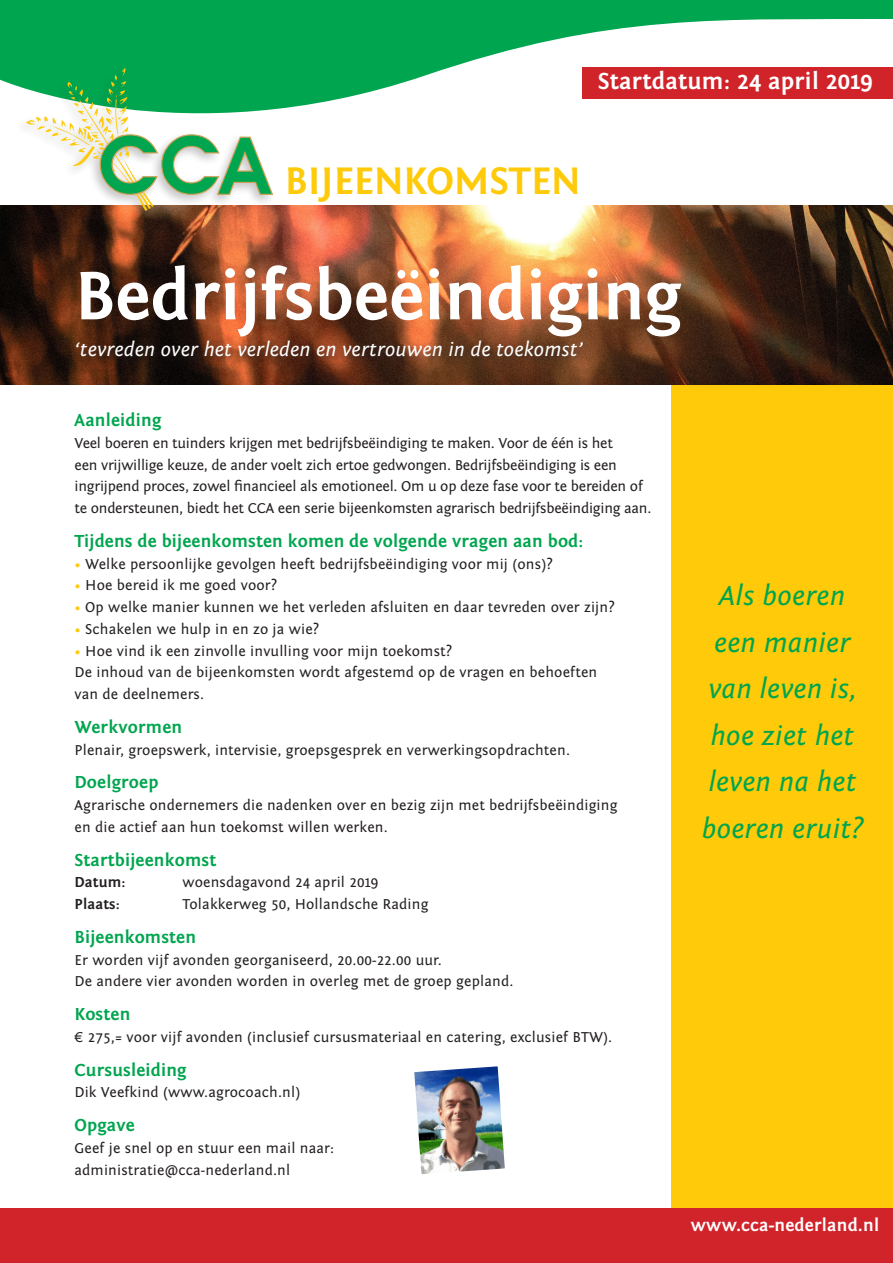
<style>
.page{position:relative;width:893px;height:1263px;background:#fff}
.page>*{position:absolute;margin:0;border:0;box-sizing:border-box;transform-origin:0 0}
.t1{font:700 70.8px "Fontin Sans";color:#fff}
.t2{font:700 39.75px "Fontin Sans";color:#feca0a}
.t3{font:italic 28.65px/46.5px "Fontin Sans";letter-spacing:.01em;color:#00a54f}
.t4{font:700 24px "Fontin Sans";letter-spacing:.01em;color:#fff}
.t5{font:italic 20.55px "Fontin Sans";letter-spacing:.01em;color:#fff}
.t6{font:700 18px "Fontin Sans";letter-spacing:.01em;color:#00a54f}
.t7{font:700 18px "Fontin Sans";letter-spacing:.01em;color:#fff}
.t8{font:15px/21.8px "Fontin Sans";letter-spacing:.01em;color:#231f20}
.t9{font:15px/21.8px "Fontin Sans";letter-spacing:-.015em;color:#231f20}
.t10{font:700 15px "Fontin Sans";letter-spacing:.01em;color:#231f20}
.s1{color:#feca0a}
</style>
<div class="page">
<div style="left:672px;top:366px;width:221px;height:897px;background:#feca0a"></div>
<img style="left:0;top:206px;width:893px;height:178px">
<svg style="left:0;top:0;width:893px;height:109px;fill:#00a54f"></svg>
<div style="left:15px;top:65px;width:261px;height:157px;background:#231f20;opacity:.25"></div>
<svg style="left:26px;top:68px;width:248px;height:143px"></svg>
<div style="left:72px;top:336px;width:521px;height:30px;background:#231f20;opacity:.75"></div>
<div style="left:583px;top:67px;width:310px;height:32px;background:#d1232a"></div>
<div style="left:0;top:1209px;width:893px;height:54px;background:#d1232a"></div>
<img style="left:414px;top:1066px;width:91px;height:108px">
<p class="t4" style="left:598px;top:68px;width:276px">Startdatum: 24 april 2019</p>
<p class="t2" style="left:285px;top:159px;width:297px">BIJEENKOMSTEN</p>
<p class="t1" style="left:75px;top:257px;width:608px">Bedrijfsbeëindiging</p>
<p class="t5" style="left:75px;top:338px;width:510px">‘tevreden over het verleden en vertrouwen in de toekomst’</p>
<p class="t6" style="left:75px;top:410px;width:88px">Aanleiding</p>
<p class="t9" style="left:75px;top:432px;width:578px">Veel boeren en tuinders krijgen met bedrijfsbeëindiging te maken. Voor de één is het<br>een vrijwillige keuze, de ander voelt zich ertoe gedwongen. Bedrijfsbeëindiging is een ingrijpend proces, zowel financieel als emotioneel. Om u op deze fase voor te bereiden of te ondersteunen, biedt het CCA een serie bijeenkomsten agrarisch bedrijfsbeëindiging aan.</p>
<p class="t6" style="left:75px;top:531px;width:510px">Tijdens de bijeenkomsten komen de volgende vragen aan bod:</p>
<p class="t8" style="left:75px;top:553px;width:480px"><span class="s1">•</span> Welke persoonlijke gevolgen heeft bedrijfsbeëindiging voor mij (ons)?</p>
<p class="t8" style="left:75px;top:575px;width:204px"><span class="s1">•</span> Hoe bereid ik me goed voor?</p>
<p class="t8" style="left:75px;top:596px;width:542px"><span class="s1">•</span> Op welke manier kunnen we het verleden afsluiten en daar tevreden over zijn?</p>
<p class="t8" style="left:75px;top:618px;width:246px"><span class="s1">•</span> Schakelen we hulp in en zo ja wie?</p>
<p class="t8" style="left:75px;top:640px;width:379px"><span class="s1">•</span> Hoe vind ik een zinvolle invulling voor mijn toekomst?</p>
<p class="t8" style="left:75px;top:662px;width:524px">De inhoud van de bijeenkomsten wordt afgestemd op de vragen en behoeften</p>
<p class="t8" style="left:75px;top:683px;width:131px">van de deelnemers.</p>
<p class="t6" style="left:75px;top:717px;width:109px">Werkvormen</p>
<p class="t8" style="left:75px;top:739px;width:497px">Plenair, groepswerk, intervisie, groepsgesprek en verwerkingsopdrachten.</p>
<p class="t6" style="left:75px;top:772px;width:86px">Doelgroep</p>
<p class="t8" style="left:75px;top:794px;width:544px">Agrarische ondernemers die nadenken over en bezig zijn met bedrijfsbeëindiging en die actief aan hun toekomst willen werken.</p>
<p class="t6" style="left:75px;top:850px;width:143px">Startbijeenkomst</p>
<p class="t10" style="left:75px;top:874px;width:52px">Datum:</p>
<p class="t8" style="left:183px;top:872px;width:197px">woensdagavond 24 april 2019</p>
<p class="t10" style="left:75px;top:896px;width:47px">Plaats:</p>
<p class="t8" style="left:183px;top:893px;width:247px">Tolakkerweg 50, Hollandsche Rading</p>
<p class="t6" style="left:75px;top:927px;width:123px">Bijeenkomsten</p>
<p class="t8" style="left:75px;top:949px;width:369px">Er worden vijf avonden georganiseerd, 20.00-22.00 uur.</p>
<p class="t8" style="left:75px;top:971px;width:440px">De andere vier avonden worden in overleg met de groep gepland.</p>
<p class="t6" style="left:75px;top:1004px;width:57px">Kosten</p>
<p class="t8" style="left:75px;top:1026px;width:539px">€ 275,= voor vijf avonden (inclusief cursusmateriaal en catering, exclusief BTW).</p>
<p class="t6" style="left:75px;top:1060px;width:114px">Cursusleiding</p>
<p class="t8" style="left:75px;top:1082px;width:227px">Dik Veefkind (www.agrocoach.nl)</p>
<p class="t6" style="left:75px;top:1115px;width:62px">Opgave</p>
<p class="t8" style="left:75px;top:1137px;width:261px">Geef je snel op en stuur een mail naar:</p>
<p class="t8" style="left:75px;top:1159px;width:217px">administratie@cca-nederland.nl</p>
<p class="t3" style="left:720px;top:573px;width:127px">Als boeren</p>
<p class="t3" style="left:714px;top:619px;width:138px">een manier</p>
<p class="t3" style="left:708px;top:666px;width:150px">van leven is,</p>
<p class="t3" style="left:711px;top:712px;width:145px">hoe ziet het</p>
<p class="t3" style="left:701px;top:759px;width:163px">leven na het boeren eruit?</p>
<p class="t7" style="left:691px;top:1215px;width:190px">www.cca-nederland.nl</p>
</div>
